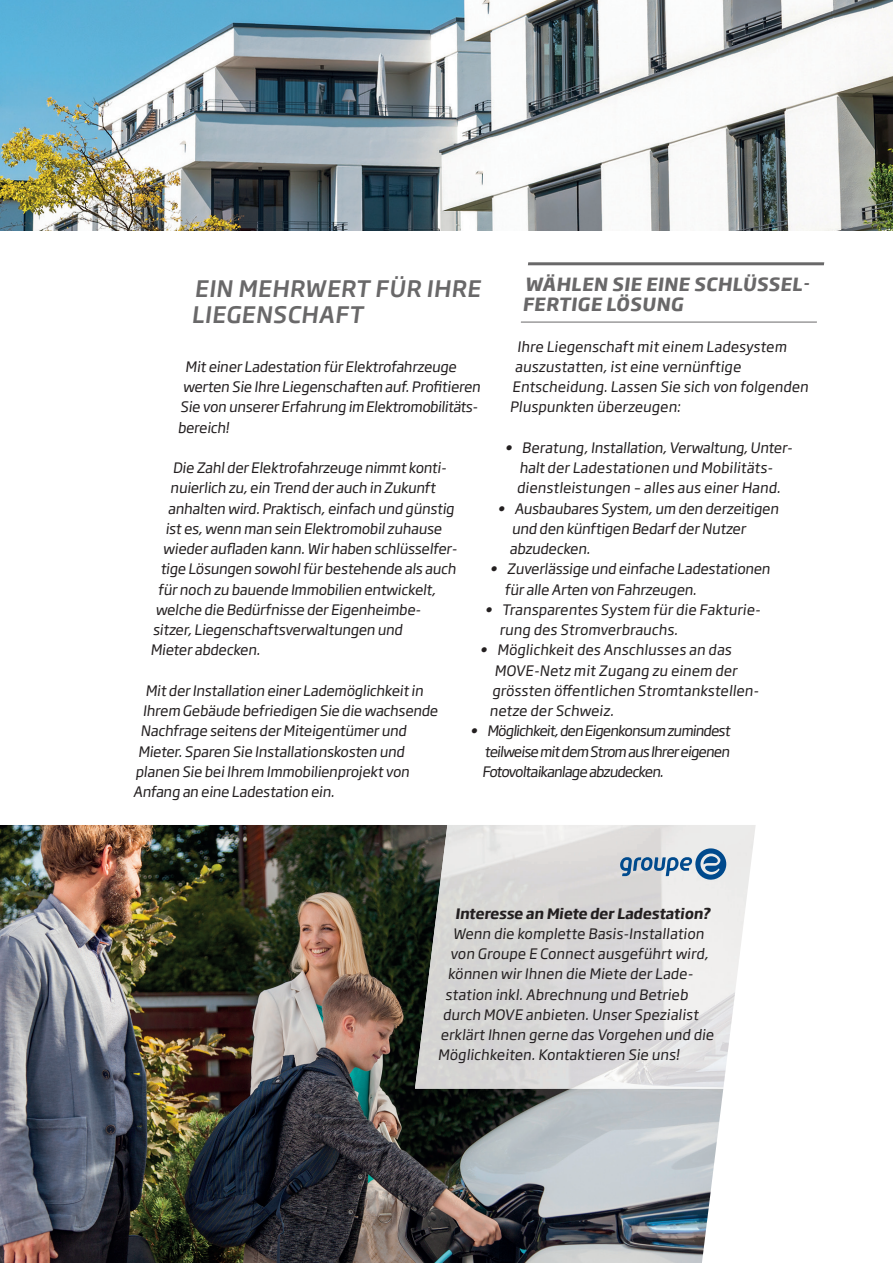
<style>
.page{position:relative;width:893px;height:1263px;background:#fff}
.page>*{position:absolute;margin:0;border:0;box-sizing:border-box;transform-origin:0 0}
.t1{font:500 22.5px/25.5px "Soho Gothic Pro";color:#696869}
.t2{font:700 18px/20.2px "Soho Gothic Pro";color:#696869}
.t3{font:14.25px/20.2px "Soho Gothic Pro";color:#231f20}
.t4{font:700 14.25px "Soho Gothic Pro";color:#231f20}
</style>
<div class="page">
<img style="left:0;top:0;width:893px;height:230px">
<img style="left:0;top:825px;width:723px;height:438px">
<hr style="left:528px;top:262px;width:296px;height:3px;background:#696869">
<hr style="left:521px;top:322px;width:296px;height:1px;background:#696869">
<img style="left:415px;top:825px;width:341px;height:264px">
<svg style="left:620px;top:848px;width:106px;height:32px;background:#97afc4"></svg>
<p class="t2" style="left:522px;top:273px;width:292px">WÄHLEN SIE EINE SCHLÜSSEL-<br>FERTIGE LÖSUNG</p>
<p class="t3" style="left:517px;top:335px;width:273px">Ihre Liegenschaft mit einem Ladesystem</p>
<p class="t3" style="left:515px;top:356px;width:230px">auszustatten,ist eine vernünftige</p>
<p class="t3" style="left:512px;top:376px;width:300px">Entscheidung.Lassen Sie sich von folgenden</p>
<p class="t3" style="left:510px;top:396px;width:175px">Pluspunkten überzeugen:</p>
<p class="t3" style="left:505px;top:437px;width:292px;text-align:center">• Beratung,Installation,Verwaltung,Unter&shy;halt der Ladestationen und Mobilitäts&shy;dienstleistungen – alles aus einer Hand.</p>
<p class="t3" style="left:509px;top:497px;width:273px;text-indent:-12px">• Ausbaubares System,um den derzeitigen und den künftigen Bedarf der Nutzer abzudecken.</p>
<p class="t3" style="left:504px;top:558px;width:270px;text-indent:-15px">• Zuverlässige und einfache Ladestationen für alle Arten von Fahrzeugen.</p>
<p class="t3" style="left:499px;top:599px;width:265px;text-indent:-15px">• Transparentes System für die Fakturie&shy;rung des Stromverbrauchs.</p>
<p class="t3" style="left:480px;top:639px;width:255px">• Möglichkeit des Anschlusses an das</p>
<p class="t3" style="left:494px;top:659px;width:247px">MOVE-Netz mit Zugang zu einem der</p>
<p class="t3" style="left:492px;top:680px;width:271px">grössten öffentlichen Stromtankstellen-</p>
<p class="t3" style="left:490px;top:700px;width:128px">netze der Schweiz.</p>
<p class="t3" style="left:482px;top:720px;width:252px;text-align:justify;text-indent:-12px">• Möglichkeit,den Eigenkonsum zumindest teilweise mitdem Strom aus Ihrereigenen Fotovoltaikanlage abzudecken.</p>
<h1 class="t1" style="left:191px;top:275px;width:295px">EIN MEHRWERT FÜR IHRE<br>LIEGENSCHAFT</h1>
<p class="t3" style="left:185px;top:356px;width:275px">Mit einer Ladestation für Elektrofahrzeuge</p>
<p class="t3" style="left:183px;top:376px;width:302px">werten Sie Ihre Liegenschaften auf.Profitieren</p>
<p class="t3" style="left:180px;top:396px;width:302px">Sie von unserer Erfahrung im Elektromobilitäts-</p>
<p class="t3" style="left:178px;top:416px;width:55px">bereich!</p>
<p class="t3" style="left:173px;top:457px;width:278px">Die Zahlder Elektrofahrzeuge nimmt konti-</p>
<p class="t3" style="left:170px;top:477px;width:269px">nuierlich zu,ein Trend der auch in Zukunft</p>
<p class="t3" style="left:168px;top:497px;width:290px">anhalten wird.Praktisch,einfach und günstig</p>
<p class="t3" style="left:165px;top:518px;width:280px">ist es,wenn man sein Elektromobilzuhause</p>
<p class="t3" style="left:163px;top:538px;width:298px">wieder aufladen kann.Wir haben schlüsselfer-</p>
<p class="t3" style="left:160px;top:558px;width:300px">tige Lösungen sowohlfür bestehende als auch</p>
<p class="t3" style="left:158px;top:578px;width:282px">für noch zu bauende Immobilien entwickelt,</p>
<p class="t3" style="left:155px;top:599px;width:269px">welche die Bedürfnisse der Eigenheimbe-</p>
<p class="t3" style="left:153px;top:619px;width:254px">sitzer,Liegenschaftsverwaltungen und</p>
<p class="t3" style="left:150px;top:639px;width:114px">Mieter abdecken.</p>
<p class="t3" style="left:145px;top:680px;width:282px">Mit der Installation einer Lademöglichkeit in</p>
<p class="t3" style="left:143px;top:700px;width:299px">Ihrem Gebäude befriedigen Sie die wachsende</p>
<p class="t3" style="left:140px;top:720px;width:270px">Nachfrage seitens der Miteigentümer und</p>
<p class="t3" style="left:138px;top:740px;width:270px">Mieter.Sparen Sie Installationskosten und</p>
<p class="t3" style="left:136px;top:761px;width:278px">planen Sie beiIhrem Immobilienprojekt von</p>
<p class="t3" style="left:133px;top:781px;width:205px">Anfang an eine Ladestation ein.</p>
<p class="t4" style="left:455px;top:902px;width:259px">Interesse an Miete der Ladestation?</p>
<p class="t3" style="left:453px;top:923px;width:255px">Wenn die komplette Basis-Installation</p>
<p class="t3" style="left:450px;top:943px;width:262px">von Groupe E Connect ausgeführt wird,</p>
<p class="t3" style="left:448px;top:963px;width:249px">können wir Ihnen die Miete der Lade-</p>
<p class="t3" style="left:445px;top:983px;width:247px">station inkl.Abrechnung und Betrieb</p>
<p class="t3" style="left:443px;top:1004px;width:260px">durch MOVE anbieten.Unser Spezialist</p>
<p class="t3" style="left:440px;top:1024px;width:277px">erklärt Ihnen gerne das Vorgehen und die</p>
<p class="t3" style="left:438px;top:1044px;width:246px">Möglichkeiten.Kontaktieren Sie uns!</p>
</div>
